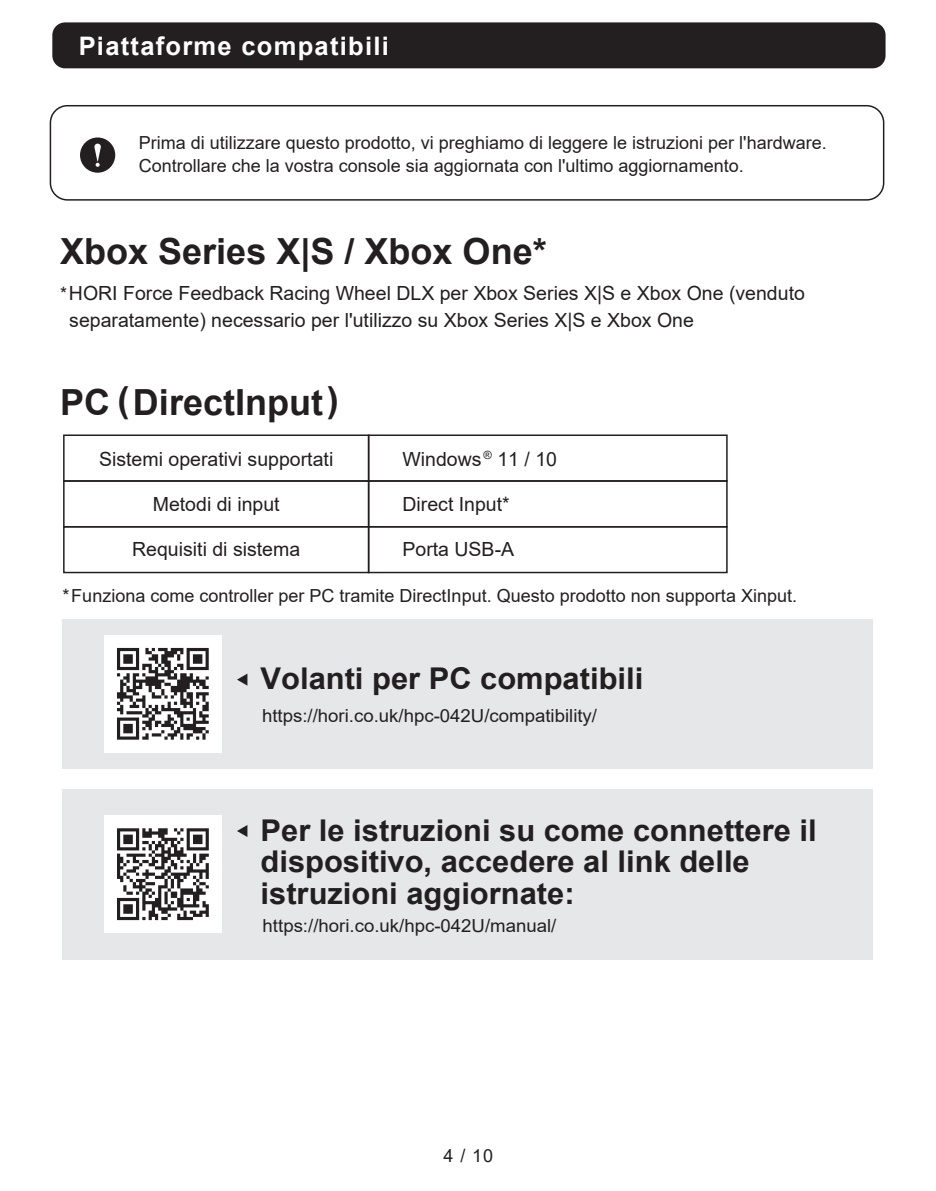
<style>
.page{position:relative;width:936px;height:1191px;background:#fff}
.page>*{position:absolute;margin:0;border:0;box-sizing:border-box;transform-origin:0 0}
.t1{font:700 36px "Arial";color:#231f20}
.t2{font:700 30px/31.5px "Arial";color:#231f20}
.t3{font:700 25.5px "Arial";letter-spacing:.05em;color:#fff}
.t4{font:19.5px/27px "Arial";color:#231f20}
.t5{font:18px/22.8px "Arial";color:#231f20}
.s1{font-size:18px}
</style>
<div class="page">
<div style="left:62px;top:619px;width:810px;height:149px;background:#e6e7e9"></div>
<svg style="left:237px;top:674px;width:10px;height:11px"></svg>
<div style="left:62px;top:789px;width:810px;height:170px;background:#e6e7e9"></div>
<svg style="left:237px;top:825px;width:10px;height:12px"></svg>
<div style="left:63px;top:434px;width:306px;height:48px;border:2px solid #231f20"></div>
<div style="left:368px;top:434px;width:359px;height:48px;border:2px solid #231f20"></div>
<div style="left:63px;top:480px;width:306px;height:47px;border:2px solid #231f20"></div>
<div style="left:368px;top:480px;width:359px;height:47px;border:2px solid #231f20"></div>
<div style="left:63px;top:526px;width:306px;height:47px;border:2px solid #231f20"></div>
<div style="left:368px;top:526px;width:359px;height:47px;border:2px solid #231f20"></div>
<div style="left:80px;top:137px;width:35px;height:36px;background:#231f20;border-radius:50%"></div>
<svg style="left:94px;top:144px;width:7px;height:23px"></svg>
<div style="left:50px;top:105px;width:834px;height:96px;border:2px solid #231f20;border-radius:17px"></div>
<div style="left:52px;top:22px;width:833px;height:46px;background:#231f20;border-radius:13px"></div>
<div style="left:104px;top:635px;width:117px;height:117px;background:#fff"></div>
<svg style="left:117px;top:648px;width:92px;height:91px"></svg>
<div style="left:104px;top:815px;width:117px;height:117px;background:#fff"></div>
<svg style="left:117px;top:828px;width:92px;height:92px"></svg>
<h3 class="t3" style="left:79px;top:28px;width:312px">Piattaforme compatibili</h3>
<p class="t5" style="left:139px;top:131px;width:689px">Prima di utilizzare questo prodotto, vi preghiamo di leggere le istruzioni per l'hardware.<br>Controllare che la vostra console sia aggiornata con l'ultimo aggiornamento.</p>
<h1 class="t1" style="left:60px;top:226px;width:488px">Xbox Series X|S / Xbox One*</h1>
<p class="t4" style="left:69px;top:279px;width:737px;text-indent:-9px"><span class="s1">*</span>HORI Force Feedback Racing Wheel DLX per Xbox Series X|S e Xbox One (venduto separatamente) necessario per l'utilizzo su Xbox Series X|S e Xbox One</p>
<h1 class="t1" style="left:60px;top:377px;width:280px">PC (DirectInput)</h1>
<p class="t4" style="left:99px;top:445px;width:236px">Sistemi operativi supportati</p>
<p class="t4" style="left:153px;top:490px;width:128px">Metodi di input</p>
<p class="t4" style="left:132px;top:536px;width:169px">Requisiti di sistema</p>
<p class="t4" style="left:402px;top:445px;width:156px">Windows <sup>®</sup> 11 / 10</p>
<p class="t4" style="left:402px;top:490px;width:109px">Direct Input*</p>
<p class="t4" style="left:402px;top:536px;width:113px">Porta USB-A</p>
<p class="t5" style="left:62px;top:584px;width:736px">*Funziona come controller per PC tramite DirectInput. Questo prodotto non supporta Xinput.</p>
<h2 class="t2" style="left:260px;top:663px;width:384px">Volanti per PC compatibili</h2>
<p class="t5" style="left:262px;top:704px;width:336px">https://hori.co.uk/hpc-042U/compatibility/</p>
<h2 class="t2" style="left:260px;top:815px;width:557px">Per le istruzioni su come connettere il dispositivo, accedere al link delle istruzioni aggiornate:</h2>
<p class="t5" style="left:262px;top:914px;width:295px">https://hori.co.uk/hpc-042U/manual/</p>
<p class="t5" style="left:443px;top:1144px;width:51px">4 / 10</p>
</div>
